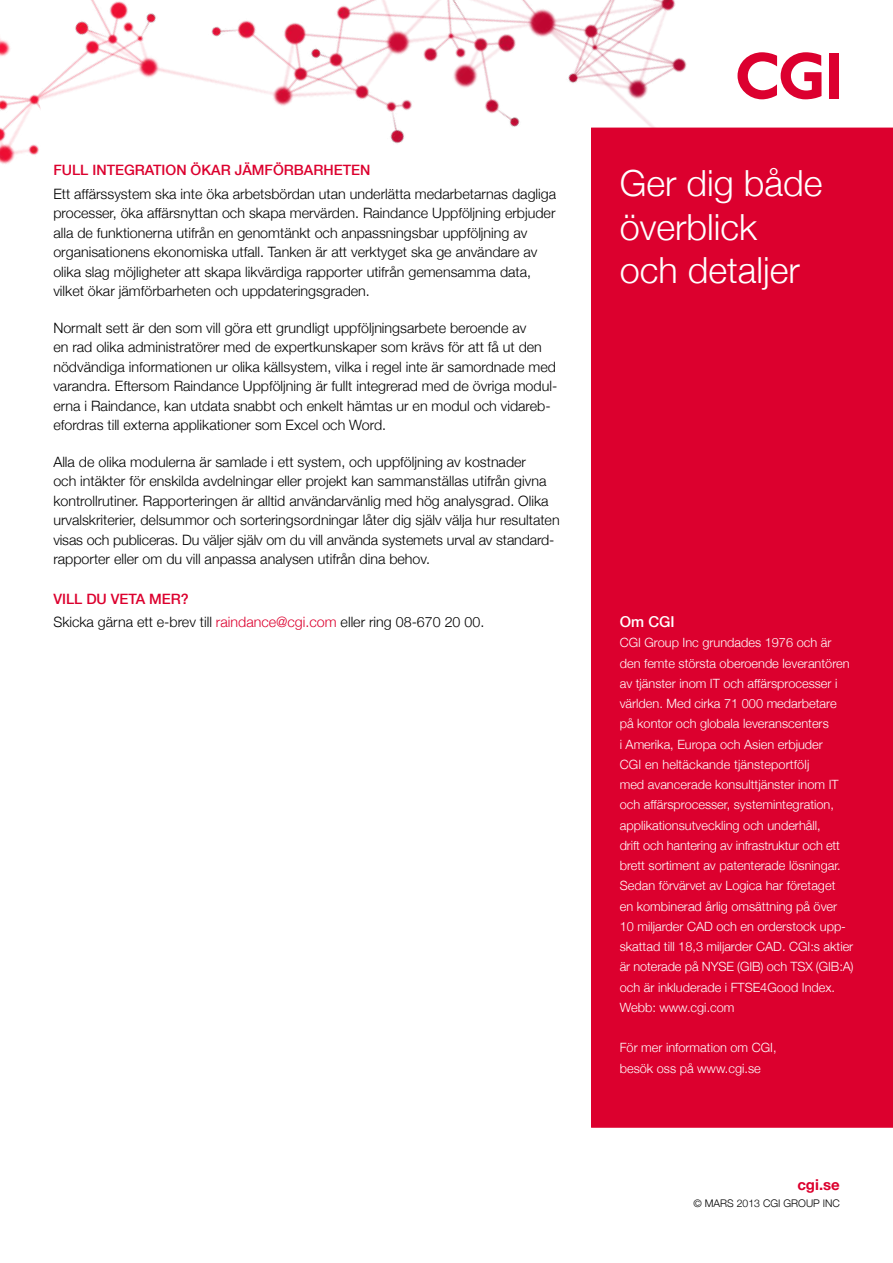
<style>
.page{position:relative;width:893px;height:1263px;background:#fff}
.page>*{position:absolute;margin:0;border:0;box-sizing:border-box;transform-origin:0 0}
.t1{font:300 36px/43.2px "Helvetica Neue";color:#fff}
.t2{font:700 15px "Helvetica Neue";color:#dc002e}
.t3{font:500 15px "Helvetica Neue";color:#fff}
.t4{font:300 14.25px/19.5px "Helvetica Neue";color:#000}
.t5{font:500 14.25px "Helvetica Neue";color:#dc002e}
.t6{font:300 12.75px/20.2px "Helvetica Neue";color:#fff}
.t7{font:300 10.5px "Helvetica Neue";color:#000}
.s1{font-weight:500;color:#dc002e}
.s2{color:#dc002e}
</style>
<div class="page">
<img style="left:0;top:0;width:893px;height:164px">
<div style="left:591px;top:128px;width:302px;height:1000px;background:#dc002e"></div>
<svg style="left:737px;top:52px;width:84px;height:47px"></svg>
<div style="left:829px;top:53px;width:10px;height:45px;background:#dc002f"></div>
<p class="t5" style="left:53px;top:162px;width:319px">FULL INTEGRATION ÖKAR JÄMFÖRBARHETEN</p>
<p class="t4" style="left:53px;top:184px;width:504px">Ett affärssystem ska inte öka arbetsbördan utan underlätta medarbetarnas dagliga processer, öka affärsnyttan och skapa mervärden. Raindance Uppföljning erbjuder alla de funktionerna utifrån en genomtänkt och anpassningsbar uppföljning av organisationens ekonomiska utfall. Tanken är att verktyget ska ge användare av olika slag möjligheter att skapa likvärdiga rapporter utifrån gemensamma data, vilket ökar jämförbarheten och uppdateringsgraden.</p>
<p class="t4" style="left:53px;top:318px;width:505px">Normalt sett är den som vill göra ett grundligt uppföljningsarbete beroende av<br>en rad olika administratörer med de expertkunskaper som krävs för att få ut den nödvändiga informationen ur olika källsystem, vilka i regel inte är samordnade med varandra. Eftersom Raindance Uppföljning är fullt integrerad med de övriga modul&shy;erna i Raindance, kan utdata snabbt och enkelt hämtas ur en modul och vidareb&shy;efordras till externa applikationer som Excel och Word.</p>
<p class="t4" style="left:53px;top:452px;width:508px">Alla de olika modulerna är samlade i ett system, och uppföljning av kostnader<br>och intäkter för enskilda avdelningar eller projekt kan sammanställas utifrån givna kontrollrutiner. Rapporteringen är alltid användarvänlig med hög analysgrad. Olika urvalskriterier, delsummor och sorteringsordningar låter dig själv välja hur resultaten visas och publiceras. Du väljer själv om du vill använda systemets urval av standard&shy;rapporter eller om du vill anpassa analysen utifrån dina behov.</p>
<p class="t4" style="left:53px;top:586px;width:432px;line-height:23.7px"><span class="s1">VILL DU VETA MER?<br></span>Skicka gärna ett e-brev till <span class="s2">raindance@cgi.com</span> eller ring 08-670 20 00.</p>
<h1 class="t1" style="left:620px;top:161px;width:204px">Ger dig både överblick och detaljer</h1>
<p class="t3" style="left:620px;top:613px;width:57px">Om CGI</p>
<p class="t6" style="left:620px;top:632px;width:235px">CGI Group Inc grundades 1976 och är den femte största oberoende leverantören av tjänster inom IT och affärsprocesser i världen. Med cirka 71 000 medarbetare på kontor och globala leveranscenters<br>i Amerika, Europa och Asien erbjuder<br>CGI en heltäckande tjänsteportfölj<br>med avancerade konsulttjänster inom IT och affärsprocesser, systemintegration, applikationsutveckling och underhåll,<br>drift och hantering av infrastruktur och ett brett sortiment av patenterade lösningar.<br>Sedan förvärvet av Logica har företaget<br>en kombinerad årlig omsättning på över 10 miljarder CAD och en orderstock upp&shy;skattad till 18,3 miljarder CAD. CGI:s aktier är noterade på NYSE (GIB) och TSX (GIB:A) och är inkluderade i FTSE4Good Index.<br>Webb: www.cgi.com</p>
<p class="t6" style="left:620px;top:1037px;width:158px">För mer information om CGI, besök oss på www.cgi.se</p>
<p class="t2" style="left:797px;top:1176px;width:44px">cgi.se</p>
<p class="t7" style="left:693px;top:1197px;width:148px">© MARS 2013 CGI GROUP INC</p>
</div>
